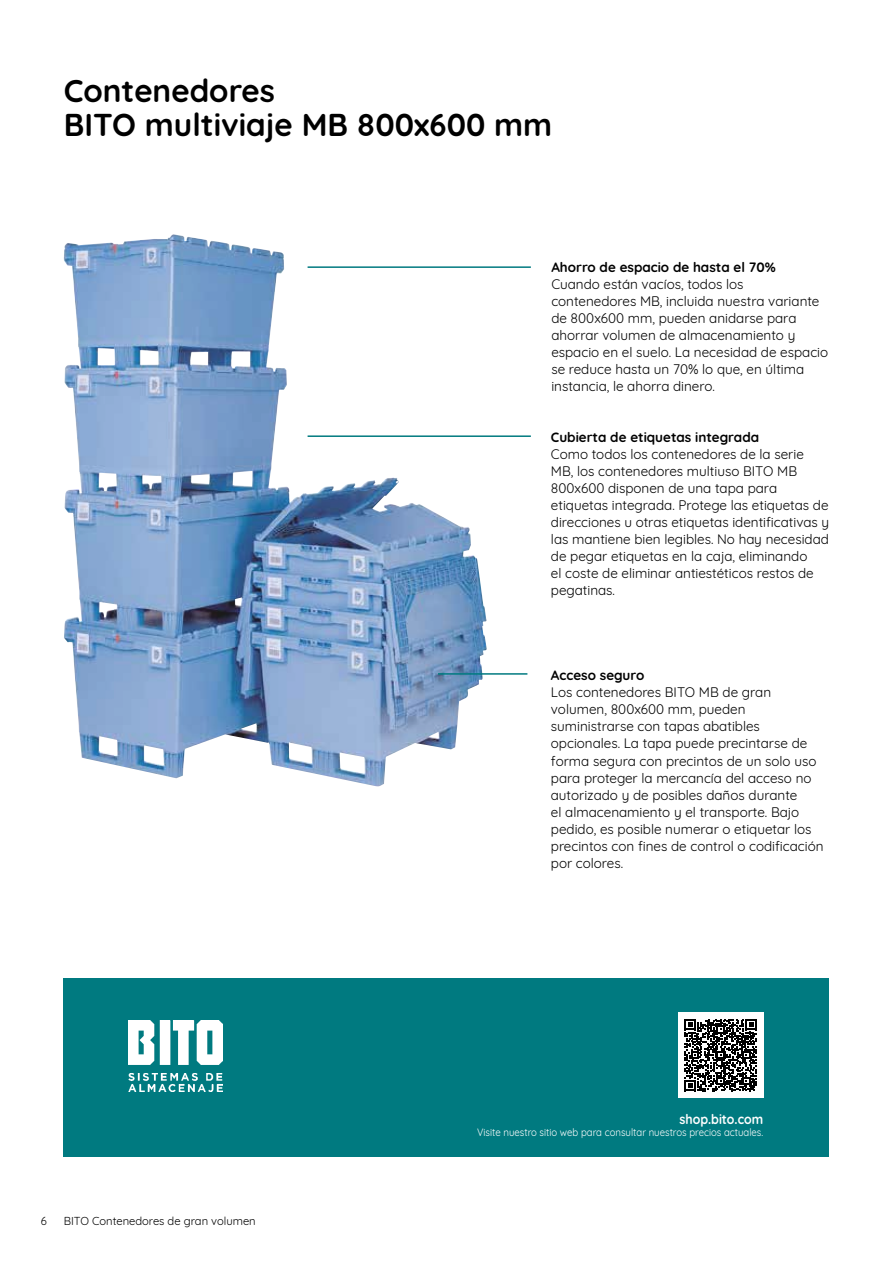
<style>
.page{position:relative;width:893px;height:1263px;background:#fff}
.page>*{position:absolute;margin:0;border:0;box-sizing:border-box;transform-origin:0 0}
.t1{font:700 31.5px/34px "Quicksand";color:#000}
.t2{font:13.5px/17px "Quicksand";color:#000}
.t3{font:700 13.5px "Quicksand";color:#000}
.t4{font:700 13.5px "Quicksand";color:#fff;scale:.92 1}
.t5{font:11.25px "Quicksand";color:#000}
.t6{font:10.5px "Quicksand";color:#fff;scale:.92 1}
</style>
<div class="page">
<hr style="left:892px;top:646px;width:1px;height:511px;background:#c6c6c6">
<img style="left:64px;top:238px;width:423px;height:548px">
<hr style="left:438px;top:673px;width:89px;height:2px;background:#007a80">
<hr style="left:308px;top:435px;width:223px;height:2px;background:#007a80">
<hr style="left:308px;top:266px;width:223px;height:2px;background:#007a80">
<div style="left:63px;top:978px;width:765px;height:179px;background:#007a80"></div>
<img style="left:129px;top:1021px;width:93px;height:70px">
<div style="left:678px;top:1012px;width:85px;height:85px;background:#fff"></div>
<svg style="left:684px;top:1019px;width:73px;height:72px"></svg>
<h1 class="t1" style="left:64px;top:71px;width:490px">Contenedores<br>BITO multiviaje MB 800x600 mm</h1>
<p class="t3" style="left:551px;top:256px;width:226px">Ahorro de espacio de hasta el 70%</p>
<p class="t2" style="left:551px;top:274px;width:278px">Cuando están vacíos, todos los contenedores MB, incluida nuestra variante de 800x600 mm, pueden anidarse para ahorrar volumen de almacenamiento y espacio en el suelo. La necesidad de espacio se reduce hasta un 70% lo que, en última instancia, le ahorra dinero.</p>
<p class="t3" style="left:551px;top:426px;width:210px">Cubierta de etiquetas integrada</p>
<p class="t2" style="left:551px;top:445px;width:280px">Como todos los contenedores de la serie MB, los contenedores multiuso BITO MB 800x600 disponen de una tapa para etiquetas integrada. Protege las etiquetas de direcciones u otras etiquetas identificativas y las mantiene bien legibles. No hay necesidad de pegar etiquetas en la caja, eliminando<br>el coste de eliminar antiestéticos restos de pegatinas.</p>
<p class="t3" style="left:551px;top:664px;width:95px">Acceso seguro</p>
<p class="t2" style="left:551px;top:683px;width:274px">Los contenedores BITO MB de gran volumen, 800x600 mm, pueden suministrarse con tapas abatibles opcionales. La tapa puede precintarse de forma segura con precintos de un solo uso para proteger la mercancía del acceso no autorizado y de posibles daños durante<br>el almacenamiento y el transporte. Bajo pedido, es posible numerar o etiquetar los precintos con fines de control o codificación por colores.</p>
<p class="t5" style="left:41px;top:1212px;width:8px">6</p>
<p class="t5" style="left:64px;top:1212px;width:194px">BITO Contenedores de gran volumen</p>
<p class="t4" style="left:680px;top:1108px;width:92px">shop.bito.com</p>
<p class="t6" style="left:477px;top:1124px;width:312px">Visite nuestro sitio web para consultar nuestros precios actuales.</p>
</div>
